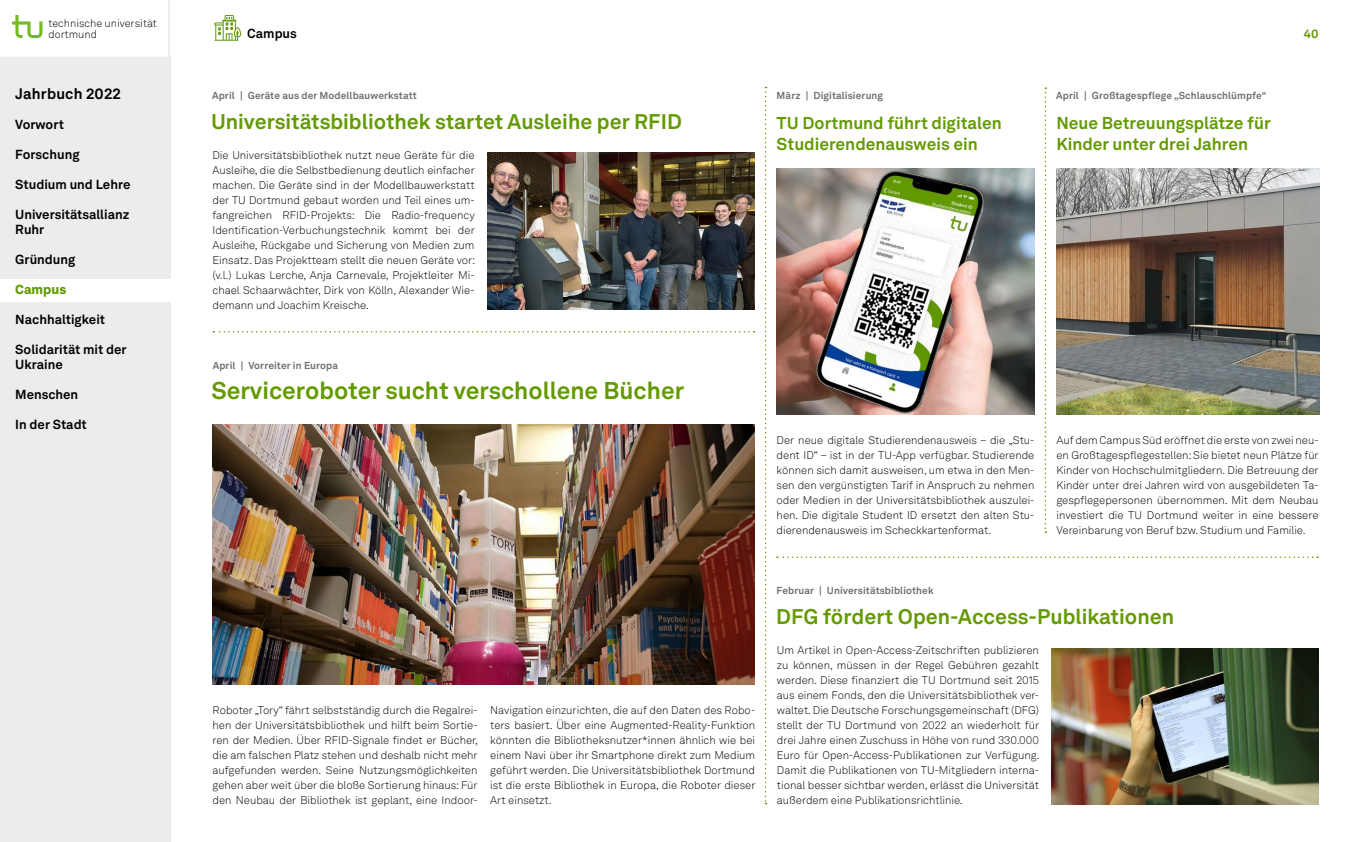
<style>
.page{position:relative;width:1361px;height:842px;background:#fff}
.page>*{position:absolute;margin:0;border:0;box-sizing:border-box;transform-origin:0 0}
.H3_Headline_24_30_WEB_Grün{font:700 24px "Akkurat LL";color:#639a00}
.H4_Headline_21_26_WEB_Grün{font:700 21px "Akkurat LL";color:#639a00}
.H5_Headline_17_21_WEB_Grün{font:700 17px/21px "Akkurat LL";color:#639a00}
.t1{font:700 15px "Akkurat LL";letter-spacing:.01em;color:#000}
.Z_Kapitel{font:700 13px/15px "Akkurat LL";color:#000}
.t2{font:900 13px "Akkurat LL";color:#639a00}
.t3{font:700 12px "Akkurat LL";color:#639a00}
.P_Fließtext_11_15{font:300 11px/15px "Akkurat LL";color:#000;text-align:justify}
.t4{font:300 10.7px/11.2px "Akkurat";color:#000}
.Z_Schlagwort{font:700 10px "Akkurat LL";letter-spacing:.01em;color:#6f7070}
</style>
<div class="page">
<div style="left:0;top:57px;width:170px;height:785px;background:#ececec"></div>
<svg style="left:12px;top:0;width:158px;height:57px"></svg>
<div style="left:0;top:279px;width:171px;height:22px;background:#fff"></div>
<div style="left:224px;top:15px;width:10px;height:7px;border:1px solid #669c16"></div>
<svg style="left:214px;top:17px;width:27px;height:24px"></svg>
<img style="left:213px;top:425px;width:542px;height:259px">
<img style="left:1051px;top:648px;width:267px;height:156px">
<img style="left:1056px;top:168px;width:263px;height:246px">
<img style="left:776px;top:168px;width:258px;height:246px">
<img style="left:487px;top:153px;width:267px;height:156px">
<svg style="left:765px;top:87px;width:1px;height:717px"></svg>
<svg style="left:213px;top:331px;width:541px;height:1px"></svg>
<svg style="left:1044px;top:87px;width:2px;height:446px"></svg>
<svg style="left:777px;top:556px;width:541px;height:2px"></svg>
<p class="t4" style="left:49px;top:18px;width:110px">technische universität dortmund</p>
<h3 class="t1" style="left:15px;top:82px;width:107px">Jahrbuch 2022</h3>
<p class="Z_Kapitel" style="left:15px;top:116px;width:50px">Vorwort</p>
<p class="Z_Kapitel" style="left:15px;top:146px;width:66px">Forschung</p>
<p class="Z_Kapitel" style="left:15px;top:176px;width:117px">Studium und Lehre</p>
<p class="Z_Kapitel" style="left:15px;top:206px;width:116px">Universitätsallianz<br>Ruhr</p>
<p class="Z_Kapitel" style="left:15px;top:251px;width:62px">Gründung</p>
<p class="t2" style="left:15px;top:279px;width:52px">Campus</p>
<p class="Z_Kapitel" style="left:15px;top:311px;width:91px">Nachhaltigkeit</p>
<p class="Z_Kapitel" style="left:15px;top:341px;width:113px">Solidarität mit der<br>Ukraine</p>
<p class="Z_Kapitel" style="left:15px;top:386px;width:64px">Menschen</p>
<p class="Z_Kapitel" style="left:15px;top:416px;width:73px">In der Stadt</p>
<p class="Z_Kapitel" style="left:247px;top:25px;width:51px">Campus</p>
<p class="t3" style="left:1303px;top:25px;width:16px">40</p>
<p class="Z_Schlagwort" style="left:212px;top:88px;width:206px">April | Geräte aus der Modellbauwerkstatt</p>
<p class="Z_Schlagwort" style="left:776px;top:88px;width:108px">März | Digitalisierung</p>
<p class="Z_Schlagwort" style="left:1056px;top:88px;width:212px">April | Großtagespflege „Schlauschlümpfe“</p>
<h4 class="H4_Headline_21_26_WEB_Grün" style="left:211px;top:106px;width:472px">Universitätsbibliothek startet Ausleihe per RFID</h4>
<p class="P_Fließtext_11_15" style="left:212px;top:148px;width:264px">Die Universitätsbibliothek nutzt neue Geräte für die Ausleihe, die die Selbstbedienung deutlich einfacher machen. Die Geräte sind in der Modellbauwerkstatt der TU Dortmund gebaut worden und Teil eines um&shy;fangreichen RFID-Projekts: Die Radio-frequency Identification-Verbuchungstechnik kommt bei der Ausleihe, Rückgabe und Sicherung von Medien zum Einsatz. Das Projektteam stellt die neuen Geräte vor: (v.l.) Lukas Lerche, Anja Carnevale, Projektleiter Mi&shy;chael Schaarwächter, Dirk von Kölln, Alexander Wie&shy;demann und Joachim Kreische.</p>
<p class="Z_Schlagwort" style="left:213px;top:358px;width:127px">April | Vorreiter in Europa</p>
<h3 class="H3_Headline_24_30_WEB_Grün" style="left:211px;top:372px;width:474px">Serviceroboter sucht verschollene Bücher</h3>
<p class="P_Fließtext_11_15" style="left:213px;top:703px;width:267px">Roboter „Tory“ fährt selbstständig durch die Regalrei&shy;hen der Universitätsbibliothek und hilft beim Sortie&shy;ren der Medien. Über RFID-Signale findet er Bücher, die am falschen Platz stehen und deshalb nicht mehr aufgefunden werden. Seine Nutzungsmöglichkeiten gehen aber weit über die bloße Sortierung hinaus: Für den Neubau der Bibliothek ist geplant, eine Indoor-</p>
<p class="P_Fließtext_11_15" style="left:490px;top:703px;width:267px">Navigation einzurichten, die auf den Daten des Robo&shy;ters basiert. Über eine Augmented-Reality-Funktion könnten die Bibliotheksnutzer*innen ähnlich wie bei einem Navi über ihr Smartphone direkt zum Medium geführt werden. Die Universitätsbibliothek Dortmund ist die erste Bibliothek in Europa, die Roboter dieser Art einsetzt.</p>
<h5 class="H5_Headline_17_21_WEB_Grün" style="left:776px;top:112px;width:227px">TU Dortmund führt digitalen<br>Studierendenausweis ein</h5>
<h5 class="H5_Headline_17_21_WEB_Grün" style="left:1056px;top:112px;width:216px">Neue Betreuungsplätze für<br>Kinder unter drei Jahren</h5>
<p class="P_Fließtext_11_15" style="left:776px;top:433px;width:259px">Der neue digitale Studierendenausweis – die „Stu&shy;dent ID“ – ist in der TU-App verfügbar. Studierende können sich damit ausweisen, um etwa in den Men&shy;sen den vergünstigten Tarif in Anspruch zu nehmen oder Medien in der Universitätsbibliothek auszulei&shy;hen. Die digitale Student ID ersetzt den alten Stu&shy;dierendenausweis im Scheckkartenformat.</p>
<p class="Z_Schlagwort" style="left:776px;top:583px;width:159px">Februar | Universitätsbibliothek</p>
<p class="P_Fließtext_11_15" style="left:1056px;top:433px;width:264px">Auf dem Campus Süd eröffnet die erste von zwei neu&shy;en Großtagespflegestellen: Sie bietet neun Plätze für Kinder von Hochschulmitgliedern. Die Betreuung der Kinder unter drei Jahren wird von ausgebildeten Ta&shy;gespflegepersonen übernommen. Mit dem Neubau investiert die TU Dortmund weiter in eine bessere Vereinbarung von Beruf bzw. Studium und Familie.</p>
<h4 class="H4_Headline_21_26_WEB_Grün" style="left:776px;top:601px;width:399px">DFG fördert Open-Access-Publikationen</h4>
<p class="P_Fließtext_11_15" style="left:777px;top:643px;width:264px">Um Artikel in Open-Access-Zeitschriften publizieren zu können, müssen in der Regel Gebühren gezahlt werden. Diese finanziert die TU Dortmund seit 2015 aus einem Fonds, den die Universitätsbibliothek ver&shy;waltet. Die Deutsche Forschungsgemeinschaft (DFG) stellt der TU Dortmund von 2022 an wiederholt für drei Jahre einen Zuschuss in Höhe von rund 330.000<br>Euro für Open-Access-Publikationen zur Verfügung.<br>Damit die Publikationen von TU-Mitgliedern interna&shy;tional besser sichtbar werden, erlässt die Universität außerdem eine Publikationsrichtlinie.</p>
</div>
